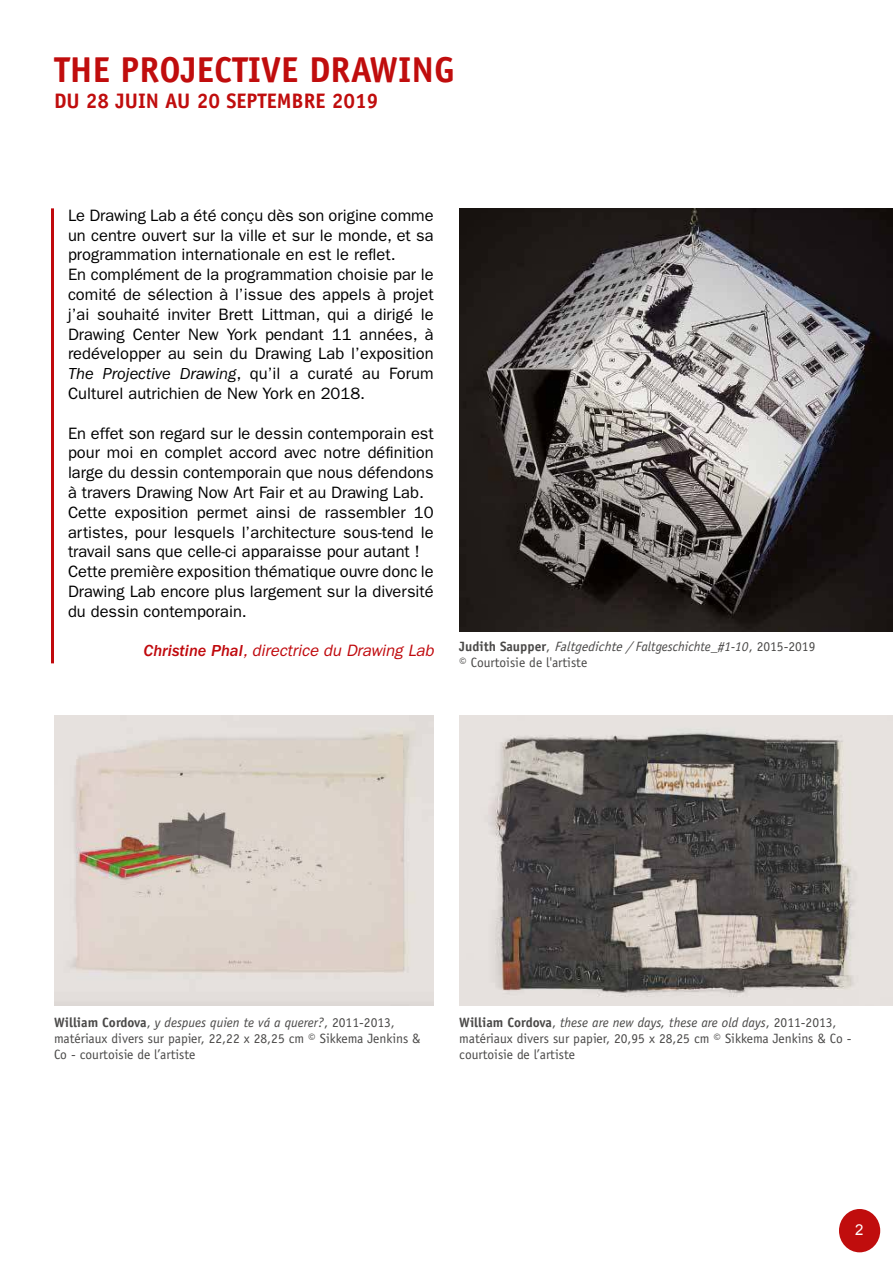
<style>
.page{position:relative;width:893px;height:1263px;background:#fff}
.page>*{position:absolute;margin:0;border:0;box-sizing:border-box;transform-origin:0 0}
.t1{font:700 36px "Officina Sans";color:#c00d0d}
.t2{font:700 21px "Officina Sans";color:#c00d0d}
.t3{font:16.5px/19.8px "Franklin Gothic";color:#000}
.t4{font:italic 16.5px "Franklin Gothic";color:#c0090d}
.t5{font:15px "Arial";color:#fff}
.t6{font:13.5px/16.2px "Officina Sans";color:#4a4948}
.s1{font-style:italic}
.s2{font-weight:500}
.s3{font-weight:700}
</style>
<div class="page">
<div style="left:839px;top:1209px;width:41px;height:43px;background:#c00d0d;border-radius:50%"></div>
<img style="left:54px;top:716px;width:380px;height:290px">
<img style="left:459px;top:208px;width:434px;height:423px">
<img style="left:459px;top:716px;width:434px;height:290px">
<hr style="left:51px;top:208px;width:3px;height:455px;background:#c0090d">
<h1 class="t1" style="left:54px;top:55px;width:402px">THE PROJECTIVE DRAWING</h1>
<p class="t2" style="left:54px;top:92px;width:326px">DU 28 JUIN AU 20 SEPTEMBRE 2019</p>
<p class="t3" style="left:68px;top:205px;width:367px">Le Drawing Lab a été conçu dès son origine comme un centre ouvert sur la ville et sur le monde, et sa programmation internationale en est le reflet.<br>En complément de la programmation choisie par le comité de sélection à l’issue des appels à projet j’ai souhaité inviter Brett Littman, qui a dirigé le Drawing Center New York pendant 11 années, à redévelopper au sein du Drawing Lab l’exposition <span class="s1">The Projective Drawing</span>, qu’il a curaté au Forum Culturel autrichien de New York en 2018.</p>
<p class="t3" style="left:68px;top:423px;width:367px">En effet son regard sur le dessin contemporain est pour moi en complet accord avec notre définition large du dessin contemporain que nous défendons à travers Drawing Now Art Fair et au Drawing Lab.<br>Cette exposition permet ainsi de rassembler 10 artistes, pour lesquels l’architecture sous-tend le travail sans que celle-ci apparaisse pour autant !<br>Cette première exposition thématique ouvre donc le Drawing Lab encore plus largement sur la diversité du dessin contemporain.</p>
<p class="t4" style="left:144px;top:645px;width:292px"><span class="s2">Christine Phal</span>, directrice du Drawing Lab</p>
<p class="t6" style="left:459px;top:640px;width:358px;line-height:15.8px"><span class="s3">Judith Saupper</span>, <span class="s1">Faltgedichte฀/</span><span class="s1">Faltgeschichte_#1-10</span>, 2015-2019 © Courtoisie de฀l'artiste</p>
<p class="t6" style="left:54px;top:1015px;width:368px"><span class="s3">William Cordova</span>, <span class="s1">y despues quien te vá a querer?</span>, 2011-2013, matériaux divers sur papier, 22,22 x 28,25 cm © Sikkema Jenkins &amp;<br>Co - courtoisie de l’artiste</p>
<p class="t6" style="left:459px;top:1015px;width:394px"><span class="s3">William Cordova</span>, <span class="s1">these are new days, these are old days</span>, 2011-2013, matériaux divers sur papier, 20,95 x 28,25 cm © Sikkema Jenkins &amp; Co - courtoisie de l’artiste</p>
<p class="t5" style="left:855px;top:1221px;width:10px">2</p>
</div>
